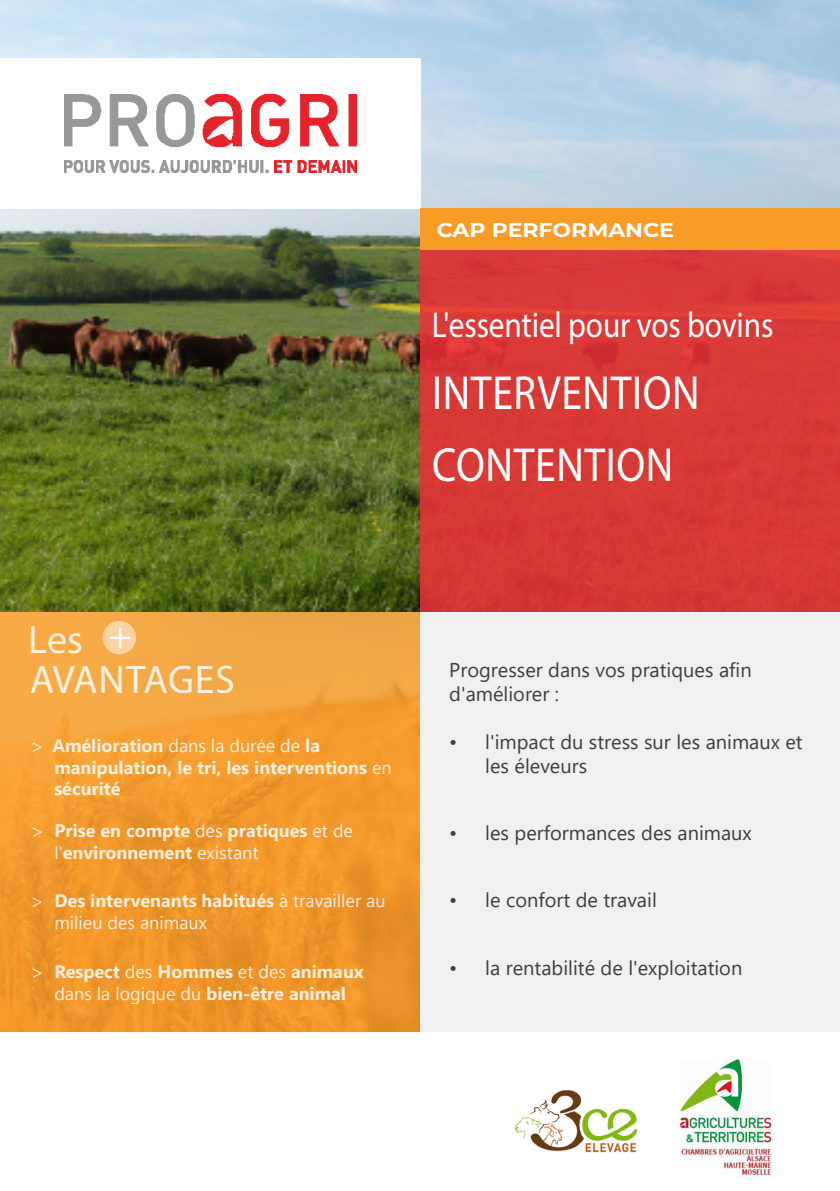
<style>
.page{position:relative;width:840px;height:1191px;background:#fff}
.page>*{position:absolute;margin:0;border:0;box-sizing:border-box;transform-origin:0 0}
.t1{font:48px "Myriad Pro";letter-spacing:.015em;color:#fff;scale:.87 1}
.t2{font:40px/40px "Myriad Pro";color:#fff}
.t3{font:37.8px "Myriad Pro";color:#fff}
.t4{font:36px "Myriad Pro";letter-spacing:-.005em;color:#fff;scale:.87 1}
.t5{font:20px/24px "Segoe UI";color:#3e3e3f}
.t6{font:700 20px "Montserrat";color:#fff;scale:1.1 1}
.t7{font:700 18px/21.6px "Segoe UI";color:#fff}
.t8{font:18px/21.6px "Segoe UI";color:#fff}
.s1{font-family:"Myriad Pro";font-weight:400}
.s2{font-weight:400}
.s3{font-family:"Myriad Pro"}
.s4{font-weight:700}
</style>
<div class="page">
<img style="left:0;top:0;width:839px;height:612px">
<div style="left:420px;top:249px;width:419px;height:363px;background:#d73936"></div>
<div style="left:0;top:58px;width:420px;height:151px;background:#fff"></div>
<svg style="left:0;top:612px;width:420px;height:419px;background:#f19c32"></svg>
<div style="left:102px;top:621px;width:34px;height:33px;background:#fad4a2;border-radius:50%"></div>
<div style="left:420px;top:612px;width:419px;height:419px;background:#f0f0f0"></div>
<div style="left:420px;top:209px;width:419px;height:41px;background:#f89c27"></div>
<img style="left:64px;top:94px;width:292px;height:78px">
<img style="left:514px;top:1089px;width:124px;height:64px">
<img style="left:676px;top:1058px;width:98px;height:119px">
<p class="t6" style="left:436px;top:215px;width:217px">CAP PERFORMANCE</p>
<p class="t4" style="left:431px;top:302px;width:394px">L'essentiel pour vos bovins</p>
<p class="t1" style="left:432px;top:363px;width:309px">INTERVENTION</p>
<p class="t1" style="left:432px;top:435px;width:279px">CONTENTION</p>
<h2 class="t2" style="left:29px;top:618px;width:207px">Les<br>AVANTAGES</h2>
<p class="t3" style="left:109px;top:612px;width:24px">+</p>
<p class="t7" style="left:54px;top:733px;width:338px;text-indent:-23px"><span class="s1">&gt;</span> Amélioration <span class="s2">dans la durée de</span> la manipulation, le tri, les interventions <span class="s2">en </span>sécurité</p>
<p class="t7" style="left:54px;top:818px;width:300px;text-indent:-23px"><span class="s1">&gt;</span> Prise en compte <span class="s2">des</span> pratiques <span class="s2">et de l'</span>environnement <span class="s2">existant</span></p>
<p class="t8" style="left:54px;top:888px;width:332px;text-indent:-23px"><span class="s3">&gt;</span> <span class="s4">Des intervenants habitués</span> à travailler au milieu des animaux</p>
<p class="t7" style="left:32px;top:959px;width:333px;text-align:center"><span class="s1">&gt;</span> Respect <span class="s2">des</span> Hommes <span class="s2">et des</span> animaux <span class="s2">dans la logique du</span> bien-être animal</p>
<p class="t5" style="left:449px;top:656px;width:304px">Progresser dans vos pratiques afin d'améliorer :</p>
<p class="t5" style="left:485px;top:728px;width:319px;text-indent:-36px">• l'impact du stress sur les animaux et les éleveurs</p>
<p class="t5" style="left:449px;top:819px;width:304px">• les performances des animaux</p>
<p class="t5" style="left:449px;top:886px;width:209px">• le confort de travail</p>
<p class="t5" style="left:449px;top:953px;width:294px">• la rentabilité de l'exploitation</p>
</div>
